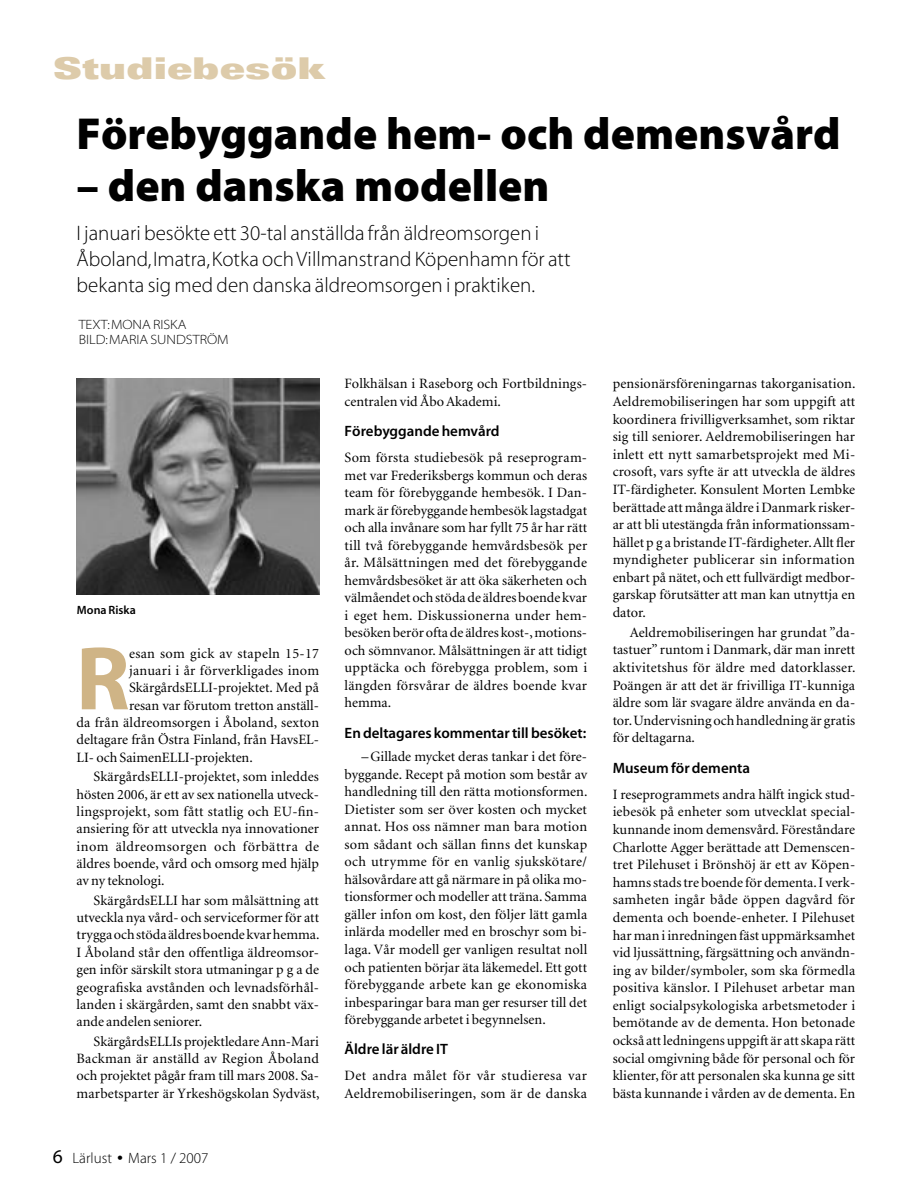
<style>
.page{position:relative;width:919px;height:1200px;background:#fff}
.page>*{position:absolute;margin:0;border:0;box-sizing:border-box;transform-origin:0 0}
.Första_stycke{font:91.05px "Myriad Headline";color:#cfb486}
.Rubrik{font:45px "Myriad MM 830 600";color:#000}
.Citat{font:900 expanded 30px "Univers";color:#ddcbaa}
.Ingress{font:21px/26.2px "Myriad MM 215 600";color:#000}
.Mellanrubrik{font:15px "Myriad MM 565 600";color:#000}
.t1{font:15px "Myriad MM 215 600";color:#000}
.Första_stycke-2{font:14.25px/17.5px "Minion";letter-spacing:.005em;color:#000;text-align:justify}
.Brödtext{font:14.25px/17.5px "Minion";color:#000;text-align:justify}
.Text_Foto{font:13.5px "Myriad MM 215 700";color:#000}
.Bildtext{font:12px "Myriad MM 565 600";color:#000}
.s1{font-family:"Myriad MM 400 600";font-size:19.5px}
.s2{font-size:24px}
</style>
<div class="page">
<img style="left:76px;top:378px;width:243px;height:216px">
<p class="Citat" style="left:53px;top:50px;width:273px">Studiebesök</p>
<p class="Rubrik" style="left:76px;top:112px;width:765px">Förebyggande hem- och demensvård</p>
<p class="Rubrik" style="left:76px;top:164px;width:474px">– den danska modellen</p>
<p class="Ingress" style="left:76px;top:221px;width:495px">I januari besökte ett 30-tal anställda från äldreomsorgen i<br>Åboland, Imatra, Kotka och Villmanstrand Köpenhamn för att bekanta sig med den danska äldreomsorgen i praktiken.</p>
<p class="Text_Foto" style="left:79px;top:317px;width:109px">TEXT: MONA RISKA</p>
<p class="Text_Foto" style="left:79px;top:333px;width:151px">BILD: MARIA SUNDSTRÖM</p>
<p class="Bildtext" style="left:77px;top:603px;width:60px">Mona Riska</p>
<p class="Första_stycke" style="left:76px;top:631px;width:54px">R</p>
<p class="Första_stycke-2" style="left:129px;top:644px;width:191px">esan som gick av stapeln 15-17</p>
<p class="Första_stycke-2" style="left:129px;top:662px;width:191px">januari i år förverkligades inom</p>
<p class="Första_stycke-2" style="left:129px;top:679px;width:191px">SkärgårdsELLI-projektet. Med på</p>
<p class="Första_stycke-2" style="left:129px;top:696px;width:191px">resan var förutom tretton anställ-</p>
<p class="Första_stycke-2" style="left:76px;top:714px;width:244px">da från äldreomsorgen i Åboland, sexton</p>
<p class="Första_stycke-2" style="left:76px;top:731px;width:244px">deltagare från Östra Finland, från HavsEL-</p>
<p class="Första_stycke-2" style="left:76px;top:748px;width:178px">LI- och SaimenELLI-projekten.</p>
<p class="Brödtext" style="left:76px;top:768px;width:244px;text-indent:17px">SkärgårdsELLI-projektet, som inleddes hösten 2006, är ett av sex nationella utveck&shy;lingsprojekt, som fått statlig och EU-fin&shy;ansiering för att utveckla nya innovationer inom äldreomsorgen och förbättra de äldres boende, vård och omsorg med hjälp av ny teknologi.</p>
<p class="Brödtext" style="left:76px;top:891px;width:244px;text-indent:17px">SkärgårdsELLI har som målsättning att utveckla nya vård- och serviceformer för att trygga och stöda äldres boende kvar hemma.<br>I Åboland står den offentliga äldreomsor&shy;gen inför särskilt stora utmaningar p g a de geografiska avstånden och levnadsförhål&shy;landen i skärgården, samt den snabbt väx&shy;ande andelen seniorer.</p>
<p class="Brödtext" style="left:76px;top:1032px;width:244px;text-indent:17px">SkärgårdsELLIs projektledare Ann-Mari Backman är anställd av Region Åboland och projektet pågår fram till mars 2008. Sa&shy;marbetsparter är Yrkeshögskolan Sydväst,</p>
<p class="t1" style="left:53px;top:1149px;width:157px"><span class="s1">6</span> Lärlust <span class="s2">•</span> Mars 1 / 2007</p>
<p class="Brödtext" style="left:344px;top:375px;width:244px">Folkhälsan i Raseborg och Fortbildnings&shy;centralen vid Åbo Akademi.</p>
<p class="Mellanrubrik" style="left:344px;top:424px;width:156px">Förebyggande hemvård</p>
<p class="Första_stycke-2" style="left:344px;top:449px;width:244px">Som första studiebesök på reseprogram&shy;met var Frederiksbergs kommun och deras team för förebyggande hembesök. I Dan&shy;mark är förebyggande hembesök lagstadgat och alla invånare som har fyllt 75 år har rätt till två förebyggande hemvårdsbesök per år. Målsättningen med det förebyggande hemvårdsbesöket är att öka säkerheten och välmåendet och stöda de äldres boende kvar i eget hem. Diskussionerna under hem&shy;besöken berör ofta de äldres kost-, motions&shy;och sömnvanor. Målsättningen är att tidigt upptäcka och förebygga problem, som i längden försvårar de äldres boende kvar hemma.</p>
<p class="Mellanrubrik" style="left:344px;top:725px;width:243px">En deltagares kommentar till besöket:</p>
<p class="Brödtext" style="left:344px;top:748px;width:244px;text-indent:17px">– Gillade mycket deras tankar i det före&shy;byggande. Recept på motion som består av handledning till den rätta motionsformen.<br>Dietister som ser över kosten och mycket annat. Hos oss nämner man bara motion som sådant och sällan finns det kunskap och utrymme för en vanlig sjukskötare/ hälsovårdare att gå närmare in på olika mo&shy;tionsformer och modeller att träna. Samma gäller infon om kost, den följer lätt gamla inlärda modeller med en broschyr som bi&shy;laga. Vår modell ger vanligen resultat noll och patienten börjar äta läkemedel. Ett gott förebyggande arbete kan ge ekonomiska inbesparingar bara man ger resurser till det förebyggande arbetet i begynnelsen.</p>
<p class="Mellanrubrik" style="left:344px;top:1041px;width:105px">Äldre lär äldre IT</p>
<p class="Första_stycke-2" style="left:344px;top:1067px;width:244px">Det andra målet för vår studieresa var<br>Aeldremobiliseringen, som är de danska</p>
<p class="Första_stycke-2" style="left:612px;top:375px;width:244px">pensionärsföreningarnas takorganisation.<br>Aeldremobiliseringen har som uppgift att koordinera frivilligverksamhet, som riktar sig till seniorer. Aeldremobiliseringen har inlett ett nytt samarbetsprojekt med Mi&shy;crosoft, vars syfte är att utveckla de äldres IT-färdigheter. Konsulent Morten Lembke berättade att många äldre i Danmark risker&shy;ar att bli utestängda från informationssam&shy;hället p g a bristande IT-färdigheter. Allt fler myndigheter publicerar sin information enbart på nätet, och ett fullvärdigt medbor&shy;garskap förutsätter att man kan utnyttja en dator.</p>
<p class="Brödtext" style="left:612px;top:623px;width:244px;text-indent:17px">Aeldremobiliseringen har grundat ”da&shy;tastuer” runtom i Danmark, där man inrett aktivitetshus för äldre med datorklasser.<br>Poängen är att det är frivilliga IT-kunniga äldre som lär svagare äldre använda en da&shy;tor. Undervisning och handledning är gratis för deltagarna.</p>
<p class="Mellanrubrik" style="left:612px;top:760px;width:139px">Museum för dementa</p>
<p class="Första_stycke-2" style="left:612px;top:785px;width:244px">I reseprogrammets andra hälft ingick stud&shy;iebesök på enheter som utvecklat special&shy;kunnande inom demensvård. Föreståndare Charlotte Agger berättade att Demenscen&shy;tret Pilehuset i Brönshöj är ett av Köpen&shy;hamns stads tre boende för dementa. I verk&shy;samheten ingår både öppen dagvård för dementa och boende-enheter. I Pilehuset har man i inredningen fäst uppmärksamhet vid ljussättning, färgsättning och användn&shy;ing av bilder/symboler, som ska förmedla positiva känslor. I Pilehuset arbetar man enligt socialpsykologiska arbetsmetoder i bemötande av de dementa. Hon betonade också att ledningens uppgift är att skapa rätt social omgivning både för personal och för klienter, för att personalen ska kunna ge sitt bästa kunnande i vården av de dementa. En</p>
</div>
